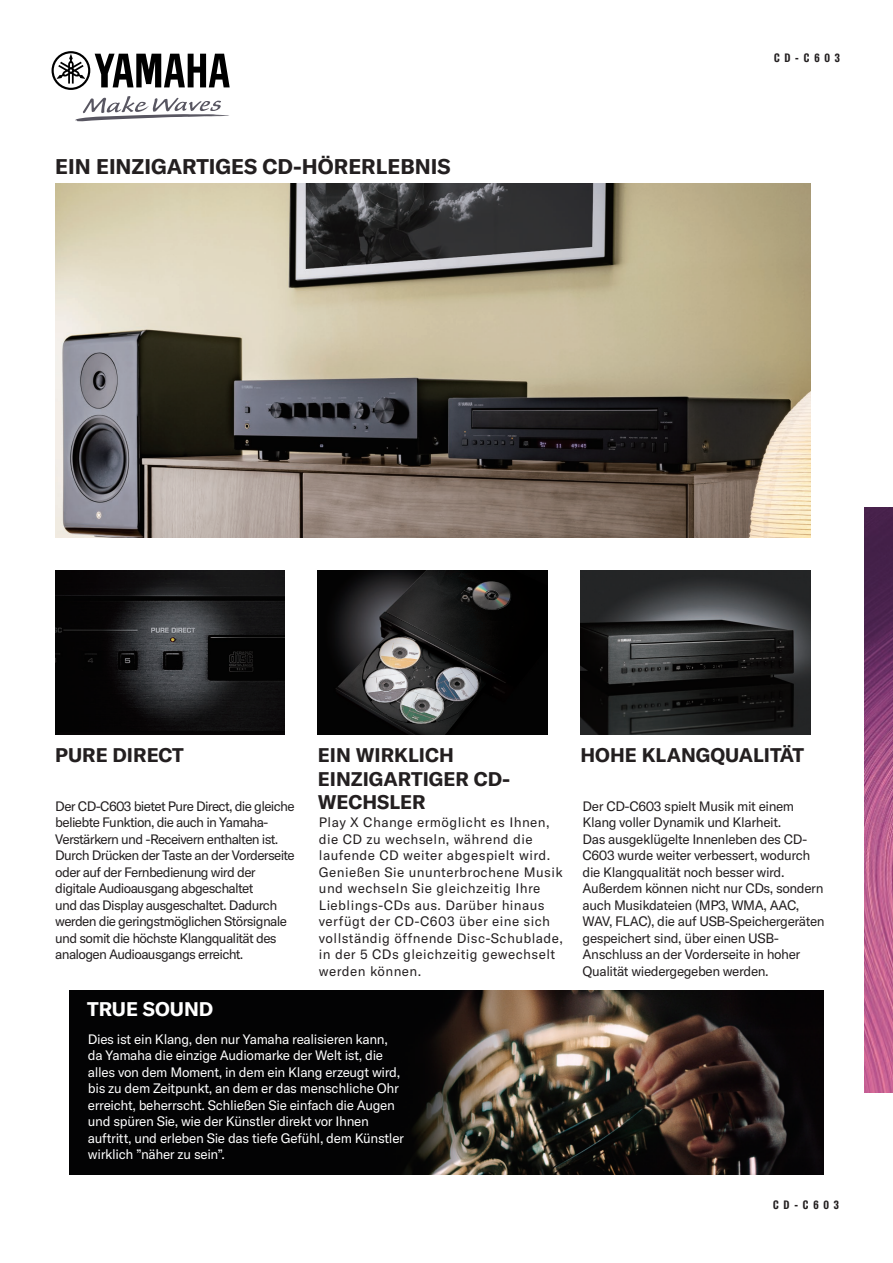
<style>
.page{position:relative;width:893px;height:1263px;background:#fff}
.page>*{position:absolute;margin:0;border:0;box-sizing:border-box;transform-origin:0 0}
.t1{font:700 21px "GT America Y";color:#231f20}
.t2{font:700 19.5px/23.4px "GT America Y";color:#231f20}
.t3{font:700 19.5px "GT America Y";color:#fff}
.t4{font:13.5px/16.5px "GT America Y";letter-spacing:-.03em;color:#231f20}
.t5{font:13.5px/16.5px "GT America Y";letter-spacing:-.05em;color:#231f20}
.t6{font:13.5px/16.5px "GT America Y";letter-spacing:-.025em;color:#fff}
.t7{font:13.5px/16.5px "GT America Y";letter-spacing:.03em;color:#231f20}
.t8{font:700 extra-condensed 12px "GT America Y";letter-spacing:.4em;color:#231f20}
</style>
<div class="page">
<img style="left:864px;top:507px;width:29px;height:586px">
<svg style="left:52px;top:51px;width:178px;height:39px"></svg>
<svg style="left:75px;top:96px;width:154px;height:26px"></svg>
<img style="left:55px;top:184px;width:755px;height:354px">
<img style="left:69px;top:991px;width:755px;height:183px">
<img style="left:55px;top:571px;width:230px;height:163px">
<img style="left:318px;top:571px;width:229px;height:163px">
<img style="left:580px;top:571px;width:230px;height:163px">
<h1 class="t1" style="left:55px;top:153px;width:397px">EIN EINZIGARTIGES CD-HÖRERLEBNIS</h1>
<p class="t8" style="left:774px;top:51px;width:67px">CD-C603</p>
<h2 class="t2" style="left:55px;top:743px;width:130px">PURE DIRECT</h2>
<h2 class="t2" style="left:318px;top:743px;width:194px">EIN WIRKLICH<br>EINZIGARTIGER CD-<br>WECHSLER</h2>
<h2 class="t2" style="left:580px;top:743px;width:225px">HOHE KLANGQUALITÄT</h2>
<p class="t4" style="left:583px;top:797px;width:244px">Der CD-C603 spielt Musik mit einem Klang voller Dynamik und Klarheit.<br>Das ausgeklügelte Innenleben des CD-C603 wurde weiter verbessert, wodurch die Klangqualität noch besser wird.<br>Außerdem können nicht nur CDs, sondern auch Musikdateien (MP3, WMA, AAC, WAV, FLAC), die auf USB-Speichergeräten gespeichert sind, über einen USB-Anschluss an der Vorderseite in hoher Qualität wiedergegeben werden.</p>
<p class="t5" style="left:55px;top:798px;width:241px">Der CD-C603 bietet Pure Direct, die gleiche beliebte Funktion, die auch in Yamaha-Verstärkern und -Receivern enthalten ist.<br>Durch Drücken der Taste an der Vorderseite oder auf der Fernbedienung wird der digitale Audioausgang abgeschaltet<br>und das Display ausgeschaltet. Dadurch werden die geringstmöglichen Störsignale und somit die höchste Klangqualität des analogen Audioausgangs erreicht.</p>
<p class="t7" style="left:319px;top:814px;width:245px">Play X Change ermöglicht es Ihnen, die CD zu wechseln, während die laufende CD weiter abgespielt wird.<br>Genießen Sie ununterbrochene Musik und wechseln Sie gleichzeitig Ihre Lieblings-CDs aus. Darüber hinaus verfügt der CD-C603 über eine sich vollständig öffnende Disc-Schublade, in der 5 CDs gleichzeitig gewechselt werden können.</p>
<h2 class="t3" style="left:87px;top:996px;width:128px">TRUE SOUND</h2>
<p class="t6" style="left:88px;top:1031px;width:318px">Dies ist ein Klang, den nur Yamaha realisieren kann, da Yamaha die einzige Audiomarke der Welt ist, die alles von dem Moment, in dem ein Klang erzeugt wird, bis zu dem Zeitpunkt, an dem er das menschliche Ohr erreicht, beherrscht. Schließen Sie einfach die Augen und spüren Sie, wie der Künstler direkt vor Ihnen auftritt, und erleben Sie das tiefe Gefühl, dem Künstler wirklich ”näher zu sein”.</p>
<p class="t8" style="left:773px;top:1197px;width:67px">CD-C603</p>
</div>
